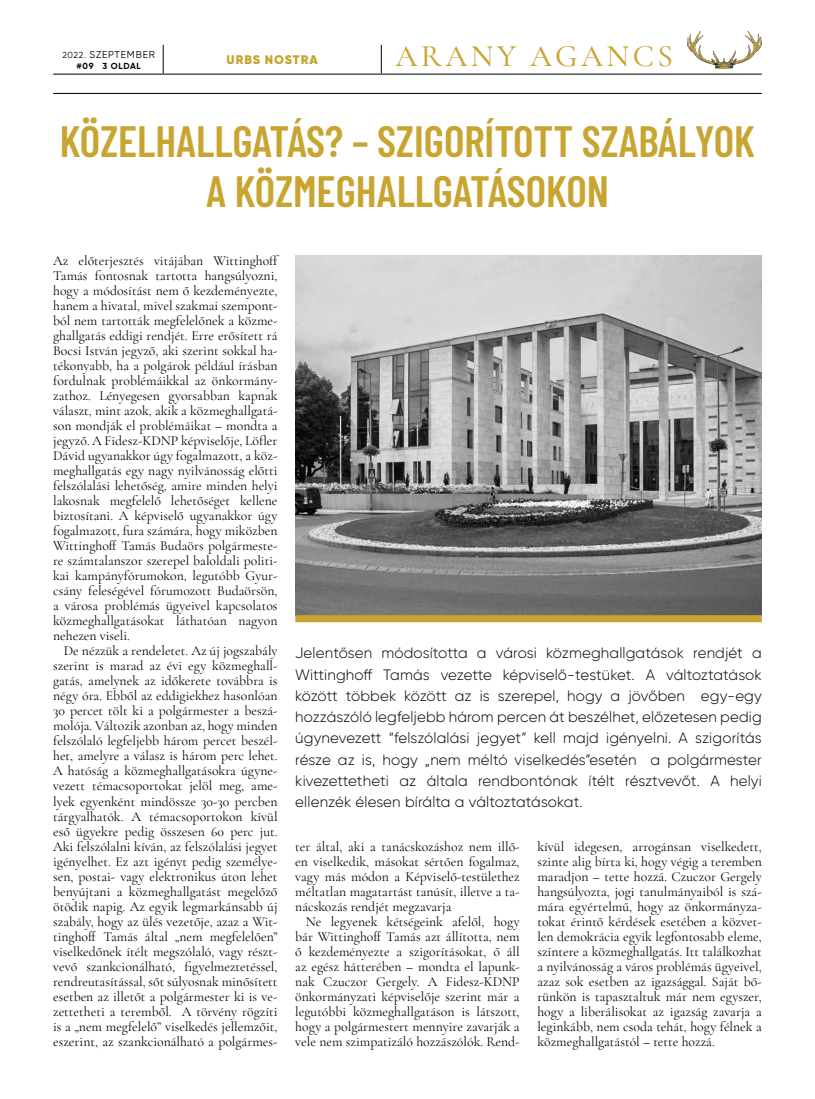
<style>
.page{position:relative;width:815px;height:1099px;background:#fff}
.page>*{position:absolute;margin:0;border:0;box-sizing:border-box;transform-origin:0 0}
.t1{font:600 43.75px/50px "Barlow Condensed";color:#c8a431;text-align:center}
.t2{font:500 31.25px "Cormorant Garamond";letter-spacing:.11em;color:#c8a431}
.t3{font:300 15px/21.2px "Gilroy";letter-spacing:.01em;color:#000;text-align:justify}
.t4{font:13.75px/15px "Cormorant Garamond";color:#000;text-align:justify}
.t5{font:900 12.5px "Gilroy";letter-spacing:.08em;color:#c8a431}
.t6{font:10px "Gilroy";letter-spacing:.08em;color:#000}
.t7{font:700 8.75px "Gilroy";letter-spacing:.08em;color:#000}
.s1{font-size:8.75px}
</style>
<div class="page">
<hr style="left:53px;top:93px;width:709px;height:1px;background:#000">
<hr style="left:53px;top:74px;width:709px;height:1px;background:#000">
<svg style="left:687px;top:31px;width:75px;height:38px"></svg>
<svg style="left:163px;top:45px;width:1px;height:28px"></svg>
<svg style="left:381px;top:45px;width:1px;height:28px"></svg>
<img style="left:295px;top:256px;width:467px;height:359px">
<div style="left:295px;top:615px;width:467px;height:7px;background:#c8a431"></div>
<p class="t6" style="left:62px;top:48px;width:94px"><span class="s1">2022.</span> SZEPTEMBER</p>
<p class="t7" style="left:77px;top:60px;width:66px">#09 3 OLDAL</p>
<p class="t5" style="left:227px;top:52px;width:93px">URBS NOSTRA</p>
<h2 class="t2" style="left:395px;top:37px;width:279px">ARANY AGANCS</h2>
<h1 class="t1" style="left:60px;top:113px;width:697px">KÖZELHALLGATÁS? – SZIGORÍTOTT SZABÁLYOK<br>A KÖZMEGHALLGATÁSOKON</h1>
<p class="t4" style="left:53px;top:253px;width:228px;text-align:left">Az előterjesztés vitájában Wittinghoff Tamás fontosnak tartotta hangsúlyozni, hogy a módosítást nem ő kezdeményezte, hanem a hivatal, mivel szakmai szempont&shy;ból nem tartották megfelelőnek a közme&shy;ghallgatás eddigi rendjét. Erre erősített rá Bocsi István jegyző, aki szerint sokkal ha&shy;tékonyabb, ha a polgárok például írásban fordulnak problémáikkal az önkormány&shy;zathoz. Lényegesen gyorsabban kapnak választ, mint azok, akik a közmeghallgatá&shy;son mondják el problémáikat – mondta a jegyző. A Fidesz-KDNP képviselője, Löfler Dávid ugyanakkor úgy fogalmazott, a köz&shy;meghallgatás egy nagy nyilvánosság előtti felszólalási lehetőség, amire minden helyi lakosnak megfelelő lehetőséget kellene biztosítani. A képviselő ugyanakkor úgy fogalmazott, fura számára, hogy miközben Wittinghoff Tamás Budaörs polgármeste&shy;re számtalanszor szerepel baloldali politi&shy;kai kampányfórumokon, legutóbb Gyur&shy;csány feleségével fórumozott Budaörsön, a városa problémás ügyeivel kapcsolatos közmeghallgatásokat láthatóan nagyon nehezen viseli.</p>
<p class="t4" style="left:53px;top:643px;width:226px;text-indent:11px">De nézzük a rendeletet. Az új jogszabály szerint is marad az évi egy közmeghall&shy;gatás, amelynek az időkerete továbbra is négy óra. Ebből az eddigiekhez hasonlóan 30 percet tölt ki a polgármester a beszá&shy;molója. Változik azonban az, hogy minden felszólaló legfeljebb három percet beszél&shy;het, amelyre a válasz is három perc lehet.<br>A hatóság a közmeghallgatásokra úgyne&shy;vezett témacsoportokat jelöl meg, ame&shy;lyek egyenként mindössze 30-30 percben tárgyalhatók. A témacsoportokon kívül eső ügyekre pedig összesen 60 perc jut.<br>Aki felszólalni kíván, az felszólalási jegyet igényelhet. Ez azt igényt pedig személye&shy;sen, postai- vagy elektronikus úton lehet benyújtani a közmeghallgatást megelőző ötödik napig. Az egyik legmarkánsabb új szabály, hogy az ülés vezetője, azaz a Wit&shy;tinghoff Tamás által „nem megfelelően” viselkedőnek ítélt megszólaló, vagy részt&shy;vevő szankcionálható, figyelmeztetéssel, rendreutasítással, sőt súlyosnak minősített esetben az illetőt a polgármester ki is ve&shy;zettetheti a teremből. A törvény rögzíti is a „nem megfelelő” viselkedés jellemzőit, eszerint, az szankcionálható a polgármes-</p>
<p class="t3" style="left:295px;top:642px;width:468px">Jelentősen módosította a városi közmeghallgatások rendjét a Wittinghoff Tamás vezette képviselő-testüket. A változtatások között többek között az is szerepel, hogy a jövőben egy-egy hozzászóló legfeljebb három percen át beszélhet, előzetesen pedig úgynevezett “felszólalási jegyet” kell majd igényelni. A szigorítás része az is, hogy „nem méltó viselkedés”esetén a polgármester kivezettetheti az általa rendbontónak ítélt résztvevőt. A helyi ellenzék élesen bírálta a változtatásokat.</p>
<p class="t4" style="left:295px;top:838px;width:226px">ter által, aki a tanácskozáshoz nem illő&shy;en viselkedik, másokat sértően fogalmaz, vagy más módon a Képviselő-testülethez méltatlan magatartást tanúsít, illetve a ta&shy;nácskozás rendjét megzavarja</p>
<p class="t4" style="left:295px;top:913px;width:226px;text-indent:11px">Ne legyenek kétségeink afelől, hogy bár Wittinghoff Tamás azt állította, nem ő kezdeményezte a szigorításokat, ő áll az egész hátterében – mondta el lapunk&shy;nak Czuczor Gergely. A Fidesz-KDNP önkormányzati képviselője szerint már a legutóbbi közmeghallgatáson is látszott, hogy a polgármestert mennyire zavarják a vele nem szimpatizáló hozzászólók. Rend-</p>
<p class="t4" style="left:537px;top:838px;width:226px">kívül idegesen, arrogánsan viselkedett, szinte alig bírta ki, hogy végig a teremben maradjon – tette hozzá. Czuczor Gergely hangsúlyozta, jogi tanulmányaiból is szá&shy;mára egyértelmű, hogy az önkormányza&shy;tokat érintő kérdések esetében a közvet&shy;len demokrácia egyik legfontosabb eleme, színtere a közmeghallgatás. Itt találkozhat a nyilvánosság a város problémás ügyeivel, azaz sok esetben az igazsággal. Saját bő&shy;rünkön is tapasztaltuk már nem egyszer, hogy a liberálisokat az igazság zavarja a leginkább, nem csoda tehát, hogy félnek a közmeghallgatástól – tette hozzá.</p>
</div>
